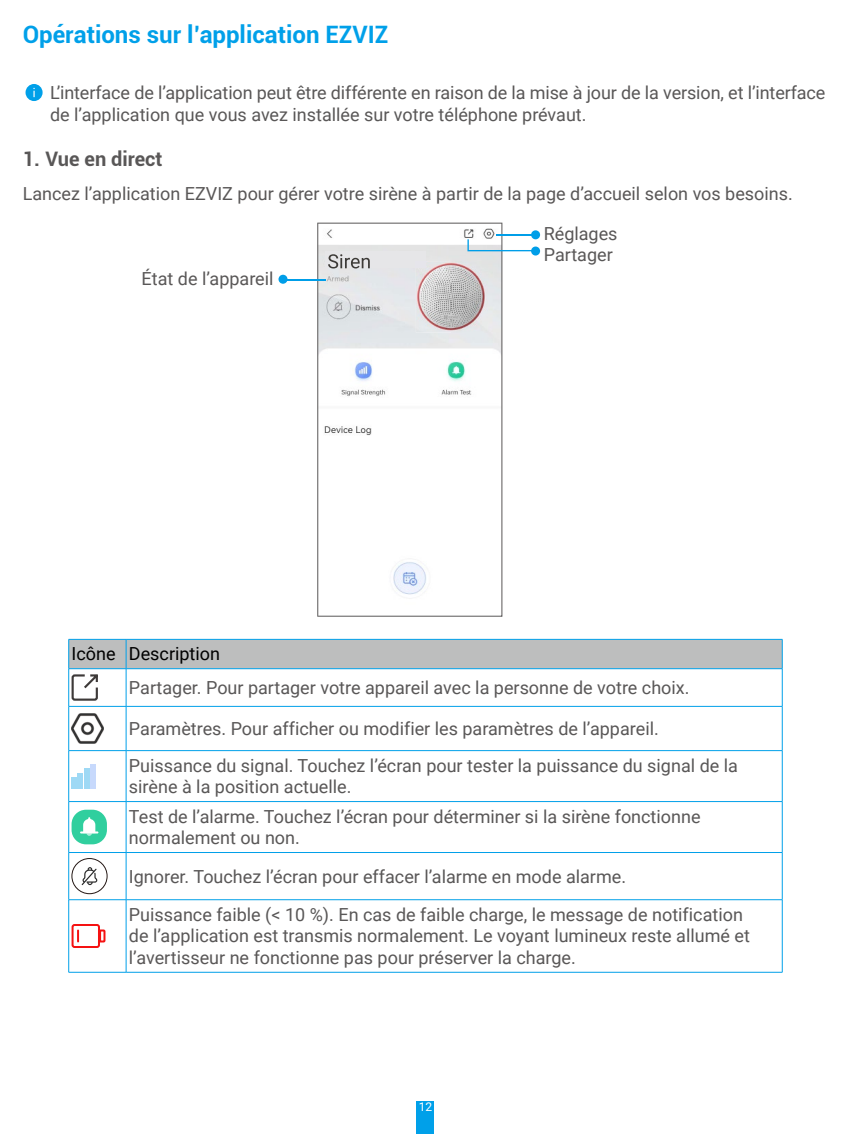
<style>
.page{position:relative;width:851px;height:1134px;background:#fff}
.page>*{position:absolute;margin:0;border:0;box-sizing:border-box;transform-origin:0 0}
.t1{font:700 24px "Roboto";color:#00a0e9}
.t2{font:700 20px "Roboto";color:#595757}
.t3{font:18px/21.6px "Roboto";color:#595757}
.t4{font:18px "Roboto";color:#000}
.t5{font:12px "Roboto";color:#fff}
</style>
<div class="page">
<div style="left:417px;top:1101px;width:17px;height:33px;background:#00a0e9"></div>
<div style="left:26px;top:84px;width:17px;height:17px;background:#00a0e9;border-radius:50%"></div>
<svg style="left:33px;top:88px;width:2px;height:9px"></svg>
<svg style="left:317px;top:223px;width:185px;height:394px"></svg>
<div style="left:326px;top:251px;width:100px;height:16px;background:#e6e6e8"></div>
<svg style="left:328px;top:254px;width:42px;height:14px"></svg>
<img style="left:416px;top:261px;width:72px;height:72px">
<svg style="left:416px;top:261px;width:10px;height:6px"></svg>
<hr style="left:497px;top:234px;width:35px;height:1px;background:#009ee8">
<div style="left:531px;top:230px;width:9px;height:9px;background:#009ee8;border-radius:50%"></div>
<div style="left:278px;top:275px;width:9px;height:9px;background:#009ee8;border-radius:50%"></div>
<div style="left:531px;top:247px;width:9px;height:9px;background:#009ee8;border-radius:50%"></div>
<svg style="left:467px;top:239px;width:65px;height:12px"></svg>
<hr style="left:285px;top:279px;width:41px;height:1px;background:#009ee8">
<hr style="left:68px;top:669px;width:1px;height:37px;background:#00a0e9">
<hr style="left:126px;top:669px;width:1px;height:37px;background:#00a0e9">
<hr style="left:781px;top:669px;width:1px;height:37px;background:#00a0e9">
<hr style="left:68px;top:706px;width:58px;height:1px;background:#00a0e9">
<hr style="left:68px;top:706px;width:1px;height:44px;background:#00a0e9">
<hr style="left:126px;top:706px;width:656px;height:1px;background:#00a0e9">
<hr style="left:126px;top:706px;width:1px;height:44px;background:#00a0e9">
<hr style="left:781px;top:706px;width:1px;height:44px;background:#00a0e9">
<hr style="left:68px;top:750px;width:58px;height:1px;background:#00a0e9">
<hr style="left:68px;top:751px;width:1px;height:50px;background:#00a0e9">
<hr style="left:126px;top:750px;width:656px;height:1px;background:#00a0e9">
<hr style="left:126px;top:751px;width:1px;height:50px;background:#00a0e9">
<hr style="left:781px;top:751px;width:1px;height:50px;background:#00a0e9">
<hr style="left:68px;top:801px;width:58px;height:1px;background:#00a0e9">
<hr style="left:68px;top:802px;width:1px;height:50px;background:#00a0e9">
<hr style="left:126px;top:801px;width:656px;height:1px;background:#00a0e9">
<hr style="left:126px;top:802px;width:1px;height:50px;background:#00a0e9">
<hr style="left:781px;top:802px;width:1px;height:50px;background:#00a0e9">
<hr style="left:68px;top:852px;width:58px;height:1px;background:#00a0e9">
<hr style="left:68px;top:853px;width:1px;height:46px;background:#00a0e9">
<hr style="left:126px;top:852px;width:656px;height:1px;background:#00a0e9">
<hr style="left:126px;top:853px;width:1px;height:46px;background:#00a0e9">
<hr style="left:781px;top:853px;width:1px;height:46px;background:#00a0e9">
<hr style="left:68px;top:899px;width:58px;height:1px;background:#00a0e9">
<hr style="left:68px;top:900px;width:1px;height:72px;background:#00a0e9">
<hr style="left:126px;top:899px;width:656px;height:1px;background:#00a0e9">
<hr style="left:126px;top:900px;width:1px;height:72px;background:#00a0e9">
<hr style="left:781px;top:900px;width:1px;height:72px;background:#00a0e9">
<hr style="left:68px;top:972px;width:58px;height:1px;background:#00a0e9">
<hr style="left:126px;top:972px;width:656px;height:1px;background:#00a0e9">
<svg style="left:68px;top:639px;width:714px;height:63px"></svg>
<img style="left:72px;top:713px;width:32px;height:31px">
<div style="left:72px;top:777px;width:5px;height:11px;background:#9ed9f5"></div>
<div style="left:78px;top:773px;width:5px;height:15px;background:#9ed9f5"></div>
<div style="left:84px;top:768px;width:5px;height:20px;background:#9ed9f5"></div>
<div style="left:91px;top:764px;width:5px;height:24px;background:#c7d9fc"></div>
<div style="left:72px;top:810px;width:35px;height:34px;background:#30cf9e;border-radius:14px"></div>
<svg style="left:80px;top:817px;width:18px;height:19px"></svg>
<div style="left:72px;top:858px;width:35px;height:36px;border:1px solid #241714;border-radius:50%"></div>
<svg style="left:82px;top:867px;width:15px;height:18px"></svg>
<svg style="left:71px;top:924px;width:35px;height:24px"></svg>
<h1 class="t1" style="left:23px;top:18px;width:367px">Opérations sur l’application EZVIZ</h1>
<p class="t3" style="left:50px;top:82px;width:776px">L’interface de l’application peut être différente en raison de la mise à jour de la version, et l’interface de l’application que vous avez installée sur votre téléphone prévaut.</p>
<p class="t2" style="left:23px;top:145px;width:141px">1. Vue en direct</p>
<p class="t3" style="left:23px;top:182px;width:771px">Lancez l’application EZVIZ pour gérer votre sirène à partir de la page d’accueil selon vos besoins.</p>
<p class="t3" style="left:543px;top:223px;width:75px;line-height:20.8px">Réglages<br>Partager</p>
<p class="t3" style="left:142px;top:267px;width:133px">État de l’appareil</p>
<p class="t4" style="left:72px;top:641px;width:150px">Icône Description</p>
<p class="t3" style="left:129px;top:676px;width:562px">Partager. Pour partager votre appareil avec la personne de votre choix.</p>
<p class="t3" style="left:129px;top:709px;width:610px;line-height:36.8px">Paramètres. Pour afficher ou modifier les paramètres de l’appareil.<br>Puissance du signal. Touchez l’écran pour tester la puissance du signal de la</p>
<p class="t3" style="left:129px;top:771px;width:573px;line-height:29.4px">sirène à la position actuelle.<br>Test de l’alarme. Touchez l’écran pour déterminer si la sirène fonctionne</p>
<p class="t3" style="left:129px;top:818px;width:615px;line-height:38.2px">normalement ou non.<br>Ignorer. Touchez l’écran pour effacer l’alarme en mode alarme.<br>Puissance faible (&lt; 10 %). En cas de faible charge, le message de notification</p>
<p class="t3" style="left:129px;top:924px;width:622px">de l’application est transmis normalement. Le voyant lumineux reste allumé et l’avertisseur ne fonctionne pas pour préserver la charge.</p>
<p class="t5" style="left:418px;top:1099px;width:15px">12</p>
</div>
